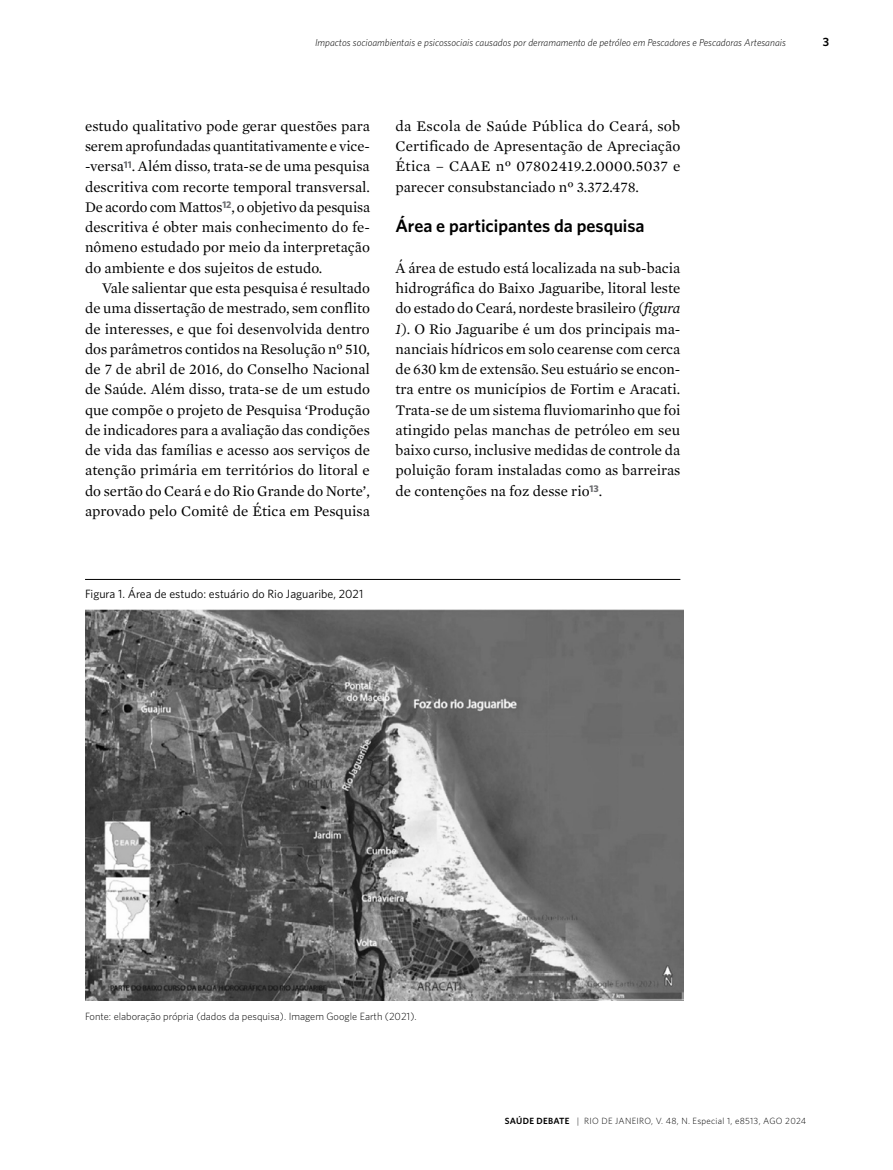
<style>
.page{position:relative;width:893px;height:1170px;background:#fff}
.page>*{position:absolute;margin:0;border:0;box-sizing:border-box;transform-origin:0 0}
.t1{font:600 18px "Whitney";color:#000}
.t2{font:15px/20.2px "Mercury Text G1";color:#000;text-align:justify}
.t3{font:12px "Whitney";color:#000}
.t4{font:600 12px "Whitney";color:#000}
.t5{font:300 10.5px "Whitney";color:#000}
.t6{font:italic 300 10.2px "Whitney";color:#000}
.t7{font:300 9px "Whitney";letter-spacing:.03em;color:#000}
.s1{font-style:italic}
.s2{font-weight:600}
</style>
<div class="page">
<hr style="left:85px;top:579px;width:595px;height:1px;background:#000">
<img style="left:85px;top:609px;width:598px;height:391px">
<p class="t6" style="left:315px;top:36px;width:472px">Impactos socioambientais e psicossociais causados por derramamento de petróleo em Pescadores e Pescadoras Artesanais</p>
<p class="t4" style="left:823px;top:34px;width:8px">3</p>
<p class="t2" style="left:85px;top:116px;width:286px">estudo qualitativo pode gerar questões para serem aprofundadas quantitativamente e vice--versa<sup>11</sup>. Além disso, trata-se de uma pesquisa descritiva com recorte temporal transversal.<br>De acordo com Mattos<sup>12</sup>, o objetivo da pesquisa descritiva é obter mais conhecimento do fe&shy;nômeno estudado por meio da interpretação do ambiente e dos sujeitos de estudo.</p>
<p class="t2" style="left:85px;top:278px;width:287px;text-indent:17px">Vale salientar que esta pesquisa é resultado de uma dissertação de mestrado, sem conflito de interesses, e que foi desenvolvida dentro dos parâmetros contidos na Resolução nº 510, de 7 de abril de 2016, do Conselho Nacional de Saúde. Além disso, trata-se de um estudo que compõe o projeto de Pesquisa ‘Produção de indicadores para a avaliação das condições de vida das famílias e acesso aos serviços de atenção primária em territórios do litoral e do sertão do Ceará e do Rio Grande do Norte’, aprovado pelo Comitê de Ética em Pesquisa</p>
<p class="t2" style="left:395px;top:116px;width:286px">da Escola de Saúde Pública do Ceará, sob Certificado de Apresentação de Apreciação Ética – CAAE nº 07802419.2.0000.5037 e parecer consubstanciado nº 3.372.478.</p>
<p class="t1" style="left:395px;top:214px;width:251px">Área e participantes da pesquisa</p>
<p class="t2" style="left:395px;top:257px;width:287px">Á área de estudo está localizada na sub-bacia hidrográfica do Baixo Jaguaribe, litoral leste do estado do Ceará, nordeste brasileiro (<span class="s1">figura 1</span>). O Rio Jaguaribe é um dos principais ma&shy;nanciais hídricos em solo cearense com cerca de 630 km de extensão. Seu estuário se encon&shy;tra entre os municípios de Fortim e Aracati.<br>Trata-se de um sistema fluviomarinho que foi atingido pelas manchas de petróleo em seu baixo curso, inclusive medidas de controle da poluição foram instaladas como as barreiras de contenções na foz desse rio<sup>13</sup>.</p>
<p class="t3" style="left:85px;top:585px;width:280px">Figura 1. Área de estudo: estuário do Rio Jaguaribe, 2021</p>
<p class="t5" style="left:85px;top:1009px;width:333px">Fonte: elaboração própria (dados da pesquisa). Imagem Google Earth (2021).</p>
<p class="t7" style="left:505px;top:1114px;width:303px"><span class="s2">SAÚDE DEBATE</span> | RIO DE JANEIRO, V. 48, N. Especial 1, e8513, Ago 2024</p>
</div>
